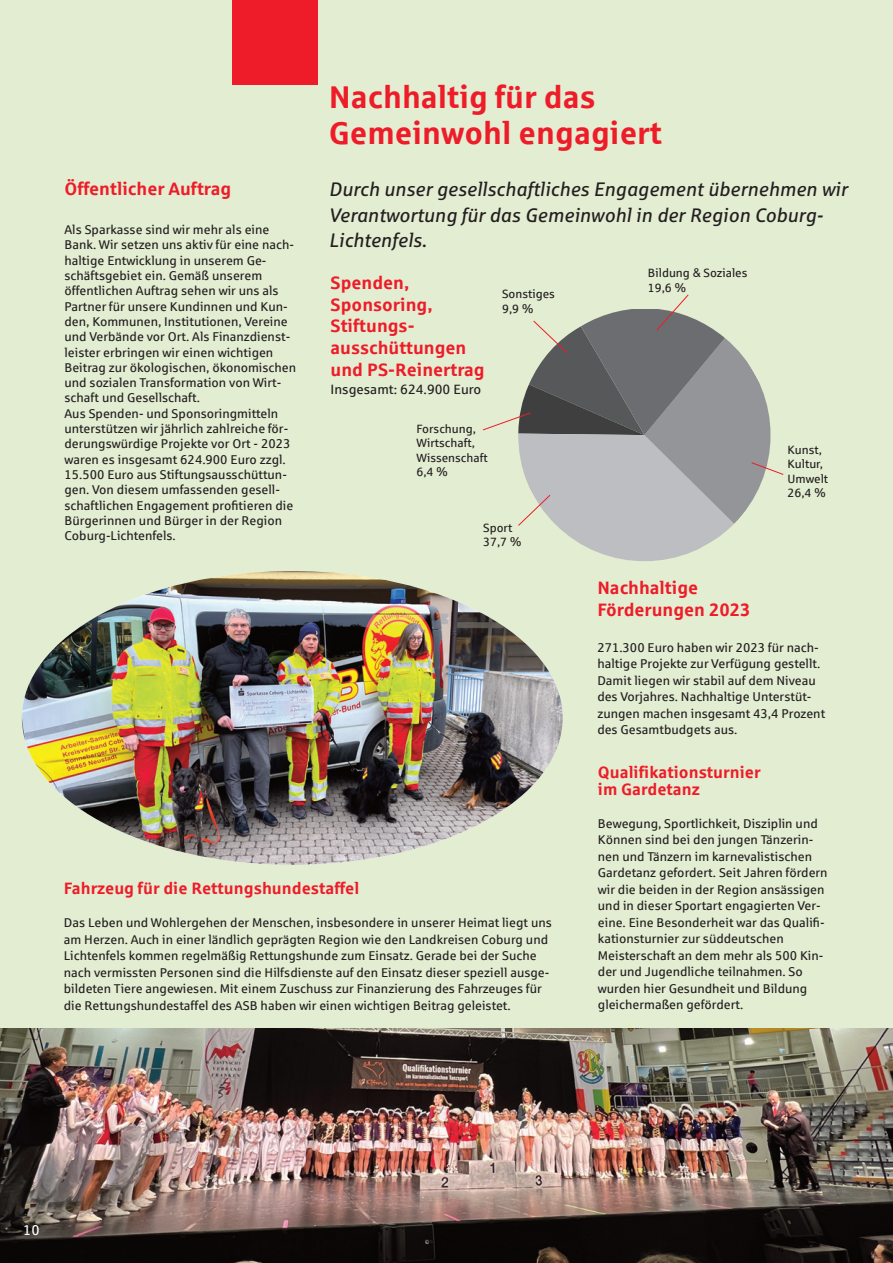
<style>
.page{position:relative;width:893px;height:1263px;background:#e3edd2}
.page>*{position:absolute;margin:0;border:0;box-sizing:border-box;transform-origin:0 0}
.t1{font:700 31.5px "Sparkasse Rg";color:#ee1c28}
.t2{font:italic 19.5px/25.8px "Sparkasse Rg";color:#231f20}
.t3{font:700 18px/21.6px "Sparkasse Rg";color:#ee1c28}
.t4{font:700 16.5px "Sparkasse Rg";color:#ee1c28}
.t5{font:14.25px "Sparkasse Rg";color:#fff}
.t6{font:13.5px "Sparkasse Rg";color:#231f20}
.t7{font:12.75px/16.5px "Sparkasse Rg";color:#231f20}
.t8{font:12px "Sparkasse Rg";color:#231f20}
</style>
<div class="page">
<img style="left:0;top:1028px;width:893px;height:235px">
<svg style="left:482px;top:294px;width:302px;height:267px"></svg>
<div style="left:233px;top:0;width:85px;height:85px;background:#ee1c28"></div>
<img style="left:22px;top:571px;width:541px;height:294px;border-radius:50%">
<p class="t3" style="left:65px;top:178px;width:168px">Öffentlicher Auftrag</p>
<p class="t7" style="left:65px;top:222px;width:233px;line-height:15.3px">Als Sparkasse sind wir mehr als eine Bank. Wir setzen uns aktiv für eine nach&shy;haltige Entwicklung in unserem Ge&shy;schäftsgebiet ein. Gemäß unserem öffentlichen Auftrag sehen wir uns als Partner für unsere Kundinnen und Kun&shy;den, Kommunen, Institutionen, Vereine und Verbände vor Ort. Als Finanzdienst&shy;leister erbringen wir einen wichtigen Beitrag zur ökologischen, ökonomischen und sozialen Transformation von Wirt&shy;schaft und Gesellschaft.</p>
<p class="t7" style="left:65px;top:406px;width:230px;line-height:15.3px">Aus Spenden- und Sponsoringmitteln unterstützen wir jährlich zahlreiche för&shy;derungswürdige Projekte vor Ort - 2023 waren es insgesamt 624.900 Euro zzgl.<br>15.500 Euro aus Stiftungsausschüttun&shy;gen. Von diesem umfassenden gesell&shy;schaftlichen Engagement profitieren die Bürgerinnen und Bürger in der Region Coburg-Lichtenfels.</p>
<p class="t1" style="left:329px;top:80px;width:268px">Nachhaltig für das</p>
<p class="t1" style="left:329px;top:116px;width:335px">Gemeinwohl engagiert</p>
<p class="t2" style="left:329px;top:176px;width:520px">Durch unser gesellschaftliches Engagement übernehmen wir<br>Verantwortung für das Gemeinwohl in der Region Coburg-<br>Lichtenfels.</p>
<p class="t3" style="left:331px;top:272px;width:80px">Spenden,</p>
<p class="t3" style="left:331px;top:294px;width:103px">Sponsoring,</p>
<p class="t3" style="left:331px;top:315px;width:85px">Stiftungs-</p>
<p class="t3" style="left:331px;top:337px;width:137px">ausschüttungen</p>
<p class="t3" style="left:331px;top:359px;width:156px">und PS-Reinertrag</p>
<p class="t6" style="left:331px;top:382px;width:152px">Insgesamt: 624.900 Euro</p>
<p class="t8" style="left:648px;top:267px;width:101px">Bildung &amp; Soziales</p>
<p class="t8" style="left:648px;top:281px;width:40px">19,6 %</p>
<p class="t8" style="left:502px;top:288px;width:54px">Sonstiges</p>
<p class="t8" style="left:502px;top:302px;width:33px">9,9 %</p>
<p class="t8" style="left:417px;top:422px;width:61px">Forschung,</p>
<p class="t8" style="left:417px;top:437px;width:60px">Wirtschaft,</p>
<p class="t8" style="left:417px;top:451px;width:73px">Wissenschaft</p>
<p class="t8" style="left:417px;top:466px;width:33px">6,4 %</p>
<p class="t8" style="left:483px;top:521px;width:31px">Sport</p>
<p class="t8" style="left:483px;top:536px;width:40px">37,7 %</p>
<p class="t8" style="left:787px;top:443px;width:36px">Kunst,</p>
<p class="t8" style="left:787px;top:458px;width:37px">Kultur,</p>
<p class="t8" style="left:787px;top:472px;width:42px">Umwelt</p>
<p class="t8" style="left:787px;top:487px;width:40px">26,4 %</p>
<p class="t3" style="left:597px;top:577px;width:155px">Nachhaltige<br>Förderungen 2023</p>
<p class="t7" style="left:597px;top:639px;width:229px">271.300 Euro haben wir 2023 für nach&shy;haltige Projekte zur Verfügung gestellt.<br>Damit liegen wir stabil auf dem Niveau des Vorjahres. Nachhaltige Unterstüt&shy;zungen machen insgesamt 43,4 Prozent des Gesamtbudgets aus.</p>
<p class="t4" style="left:64px;top:879px;width:297px">Fahrzeug für die Rettungshundestaffel</p>
<p class="t7" style="left:64px;top:914px;width:489px">Das Leben und Wohlergehen der Menschen, insbesondere in unserer Heimat liegt uns am Herzen. Auch in einer ländlich geprägten Region wie den Landkreisen Coburg und Lichtenfels kommen regelmäßig Rettungshunde zum Einsatz. Gerade bei der Suche nach vermissten Personen sind die Hilfsdienste auf den Einsatz dieser speziell ausge&shy;bildeten Tiere angewiesen. Mit einem Zuschuss zur Finanzierung des Fahrzeuges für die Rettungshundestaffel des ASB haben wir einen wichtigen Beitrag geleistet.</p>
<p class="t4" style="left:598px;top:763px;width:164px">Qualifikationsturnier</p>
<p class="t4" style="left:598px;top:780px;width:103px">im Gardetanz</p>
<p class="t7" style="left:598px;top:815px;width:231px">Bewegung, Sportlichkeit, Disziplin und Können sind bei den jungen Tänzerin&shy;nen und Tänzern im karnevalistischen Gardetanz gefordert. Seit Jahren fördern wir die beiden in der Region ansässigen und in dieser Sportart engagierten Ver&shy;eine. Eine Besonderheit war das Qualifi&shy;kationsturnier zur süddeutschen Meisterschaft an dem mehr als 500 Kin&shy;der und Jugendliche teilnahmen. So wurden hier Gesundheit und Bildung gleichermaßen gefördert.</p>
<p class="t5" style="left:23px;top:1222px;width:18px">10</p>
</div>
